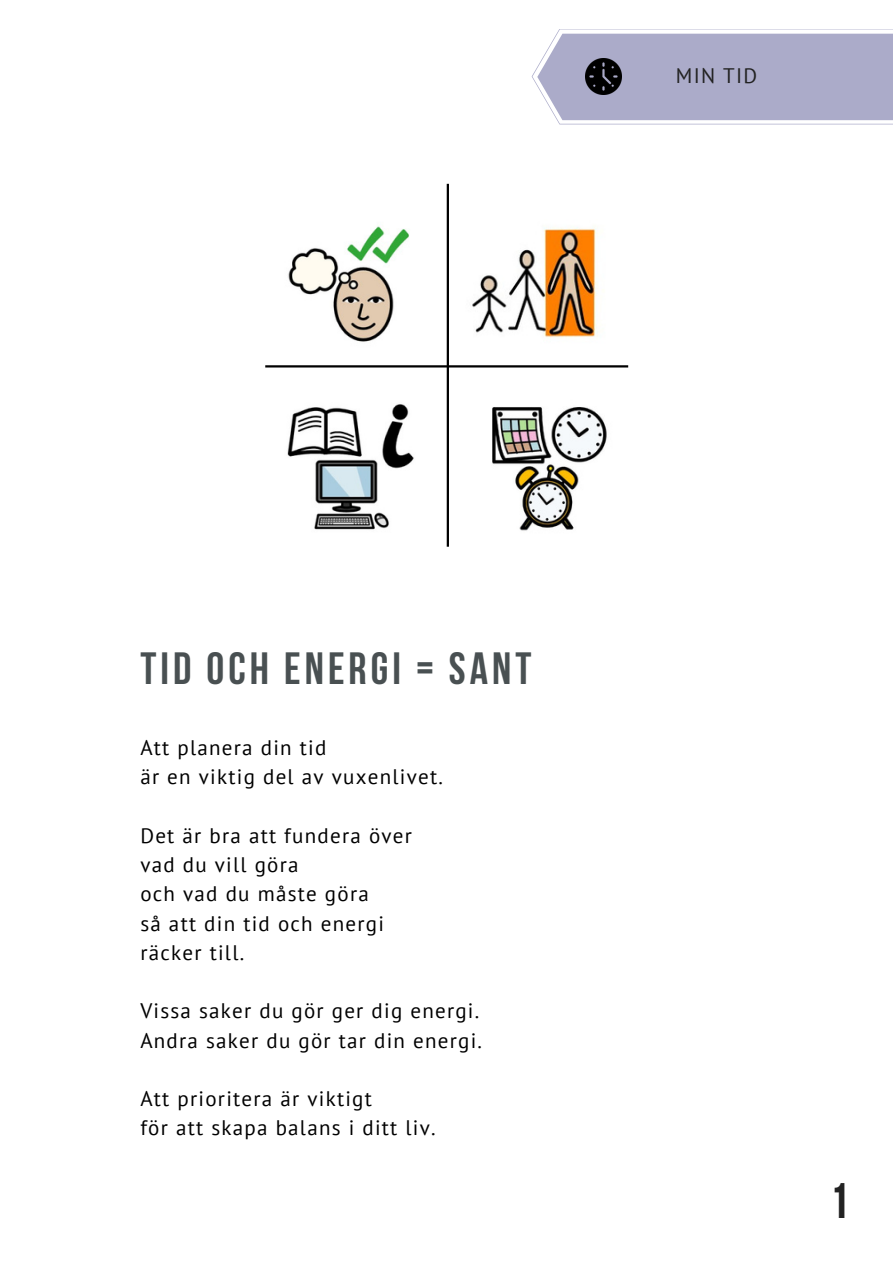
<style>
.page{position:relative;width:893px;height:1264px;background:#fff}
.page>*{position:absolute;margin:0;border:0;box-sizing:border-box;transform-origin:0 0}
.t1{font:700 49.65px "Bebas Neue";color:#222}
.t2{font:700 45px "Bebas Neue";letter-spacing:.09em;color:#495052}
.t3{font:21px "PT Sans";letter-spacing:.06em;color:#000}
.t4{font:21px "PT Sans";letter-spacing:.06em;color:#222}
</style>
<div class="page">
<img style="left:472px;top:227px;width:126px;height:111px">
<hr style="left:265px;top:365px;width:363px;height:2px;background:#000">
<hr style="left:446px;top:184px;width:3px;height:362px;background:#000">
<svg style="left:531px;top:29px;width:361px;height:95px;background:#b6b6d0"></svg>
<img style="left:585px;top:58px;width:36px;height:36px">
<img style="left:492px;top:407px;width:115px;height:124px">
<img style="left:287px;top:404px;width:127px;height:126px">
<img style="left:288px;top:226px;width:121px;height:116px">
<p class="t4" style="left:675px;top:62px;width:83px">MIN TID</p>
<p class="t2" style="left:140px;top:650px;width:392px">TID OCH ENERGI = SANT</p>
<p class="t3" style="left:140px;top:733px;width:188px">Att planera din tid</p>
<p class="t3" style="left:140px;top:763px;width:304px">är en viktig del av vuxenlivet.</p>
<p class="t3" style="left:140px;top:821px;width:273px">Det är bra att fundera över</p>
<p class="t3" style="left:140px;top:850px;width:160px">vad du vill göra</p>
<p class="t3" style="left:140px;top:880px;width:230px">och vad du måste göra</p>
<p class="t3" style="left:140px;top:909px;width:245px">så att din tid och energi</p>
<p class="t3" style="left:140px;top:938px;width:105px">räcker till.</p>
<p class="t3" style="left:140px;top:997px;width:340px">Vissa saker du gör ger dig energi.</p>
<p class="t3" style="left:140px;top:1026px;width:343px">Andra saker du gör tar din energi.</p>
<p class="t3" style="left:140px;top:1084px;width:233px">Att prioritera är viktigt</p>
<p class="t3" style="left:140px;top:1114px;width:297px">för att skapa balans i ditt liv.</p>
<p class="t1" style="left:829px;top:1181px;width:21px">1</p>
</div>
